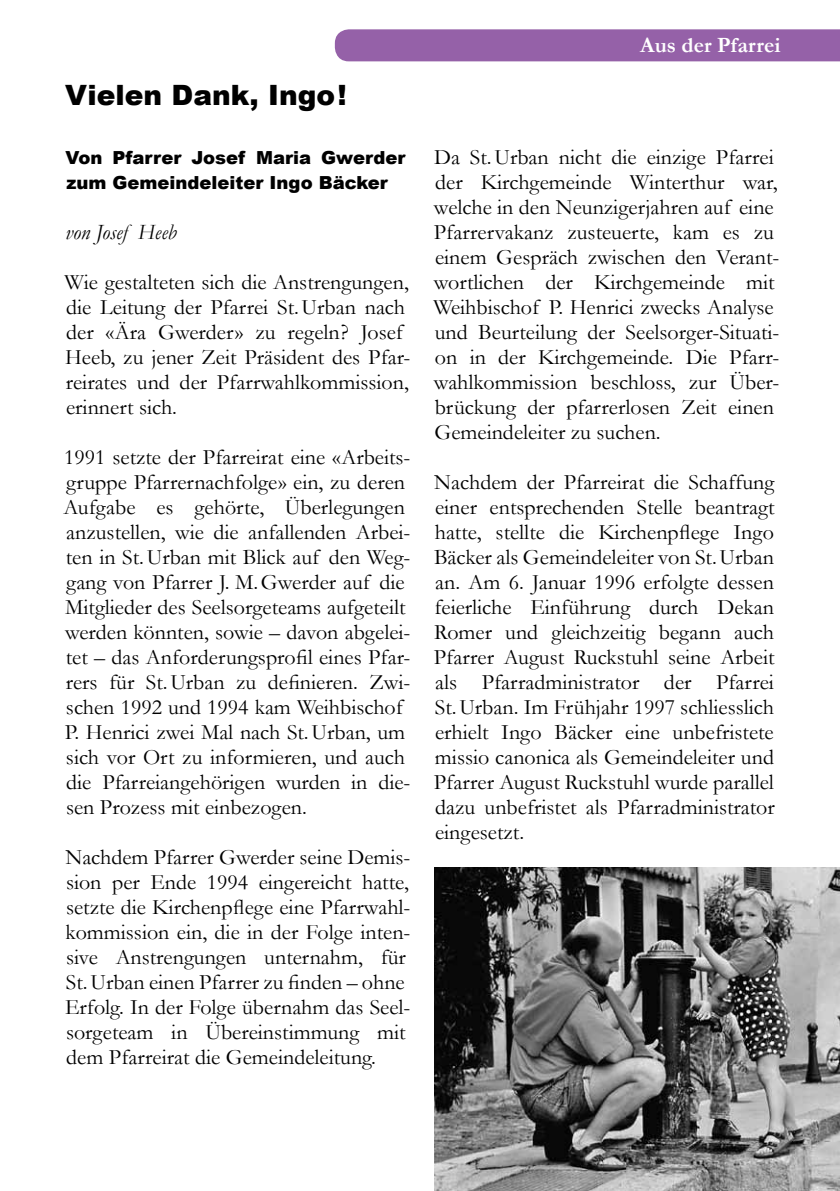
<style>
.page{position:relative;width:840px;height:1191px;background:#fff}
.page>*{position:absolute;margin:0;border:0;box-sizing:border-box;transform-origin:0 0}
.t1{font:900 28px "Arial";color:#000}
.t2{font:22px/25px "Garamond";color:#000}
.t3{font:700 22px "Garamond";color:#fff}
.t4{font:italic 22px "Garamond";color:#000}
.t5{font:900 18px/25px "Arial";color:#000}
</style>
<div class="page">
<div style="left:334px;top:29px;width:505px;height:32px;background:#9561a8"></div>
<img style="left:434px;top:867px;width:405px;height:324px">
<p class="t1" style="left:65px;top:75px;width:283px">Vielen Dank, Ingo !</p>
<p class="t5" style="left:65px;top:145px;width:341px">Von Pfarrer Josef Maria Gwerder zum Gemeindeleiter Ingo Bäcker</p>
<p class="t4" style="left:65px;top:217px;width:112px">von Josef Heeb</p>
<p class="t2" style="left:64px;top:269px;width:347px">Wie gestalteten sich die Anstrengungen, die Leitung der Pfarrei St.Urban nach der «Ära Gwerder » zu regeln? Josef Heeb, zu jener Zeit Präsident des Pfar&shy;reirates und der Pfarrwahlkommission, erinnert sich.</p>
<p class="t2" style="left:63px;top:444px;width:348px">1991 setzte der Pfarreirat eine «Arbeits&shy;gruppe Pfarrernachfolge» ein, zu deren Aufgabe es gehörte, Überlegungen anzustellen, wie die anfallenden Arbei&shy;ten in St.Urban mit Blick auf den Weg&shy;gang von Pfarrer J. M.Gwerder auf die Mitglieder des Seelsorgeteams aufgeteilt werden könnten, sowie – davon abgelei&shy;tet – das Anforderungsprofil eines Pfar&shy;rers für St.Urban zu definieren. Zwi&shy;schen 1992 und 1994 kam Weihbischof P. Henrici zwei Mal nach St.Urban, um sich vor Ort zu informieren, und auch die Pfarreiangehörigen wurden in die&shy;sen Prozess mit einbezogen.</p>
<p class="t2" style="left:65px;top:844px;width:347px">Nachdem Pfarrer Gwerder seine Demis&shy;sion per Ende 1994 eingereicht hatte, setzte die Kirchenpflege eine Pfarrwahl&shy;kommission ein, die in der Folge inten&shy;sive Anstrengungen unternahm, für St.Urban einen Pfarrer zu finden – ohne Erfolg. In der Folge übernahm das Seel&shy;sorgeteam in Übereinstimmung mit dem Pfarreirat die Gemeindeleitung.</p>
<p class="t3" style="left:640px;top:30px;width:142px">Aus der Pfarrei</p>
<p class="t2" style="left:433px;top:144px;width:347px">Da St.Urban nicht die einzige Pfarrei der Kirchgemeinde Winterthur war, welche in den Neunzigerjahren auf eine Pfarrervakanz zusteuerte, kam es zu einem Gespräch zwischen den Verant&shy;wortlichen der Kirchgemeinde mit Weihbischof P. Henrici zwecks Analyse und Beurteilung der Seelsorger-Situati&shy;on in der Kirchgemeinde. Die Pfarr&shy;wahlkommission beschloss, zur Über&shy;brückung der pfarrerlosen Zeit einen Gemeindeleiter zu suchen.</p>
<p class="t2" style="left:433px;top:469px;width:342px;text-align:justify">Nachdem der Pfarreirat die Schaffung einer entsprechenden Stelle beantragt hatte, stellte die Kirchenpflege Ingo Bäcker als Gemeindeleiter von St.Urban an. Am 6. Januar 1996 erfolgte dessen feierliche Einführung durch Dekan Romer und gleichzeitig begann auch Pfarrer August Ruckstuhl seine Arbeit als Pfarradministrator der Pfarrei St.Urban. Im Frühjahr 1997 schliesslich erhielt Ingo Bäcker eine unbefristete missio canonica als Gemeindeleiter und Pfarrer August Ruckstuhl wurde parallel dazu unbefristet als Pfarradministrator eingesetzt.</p>
</div>
